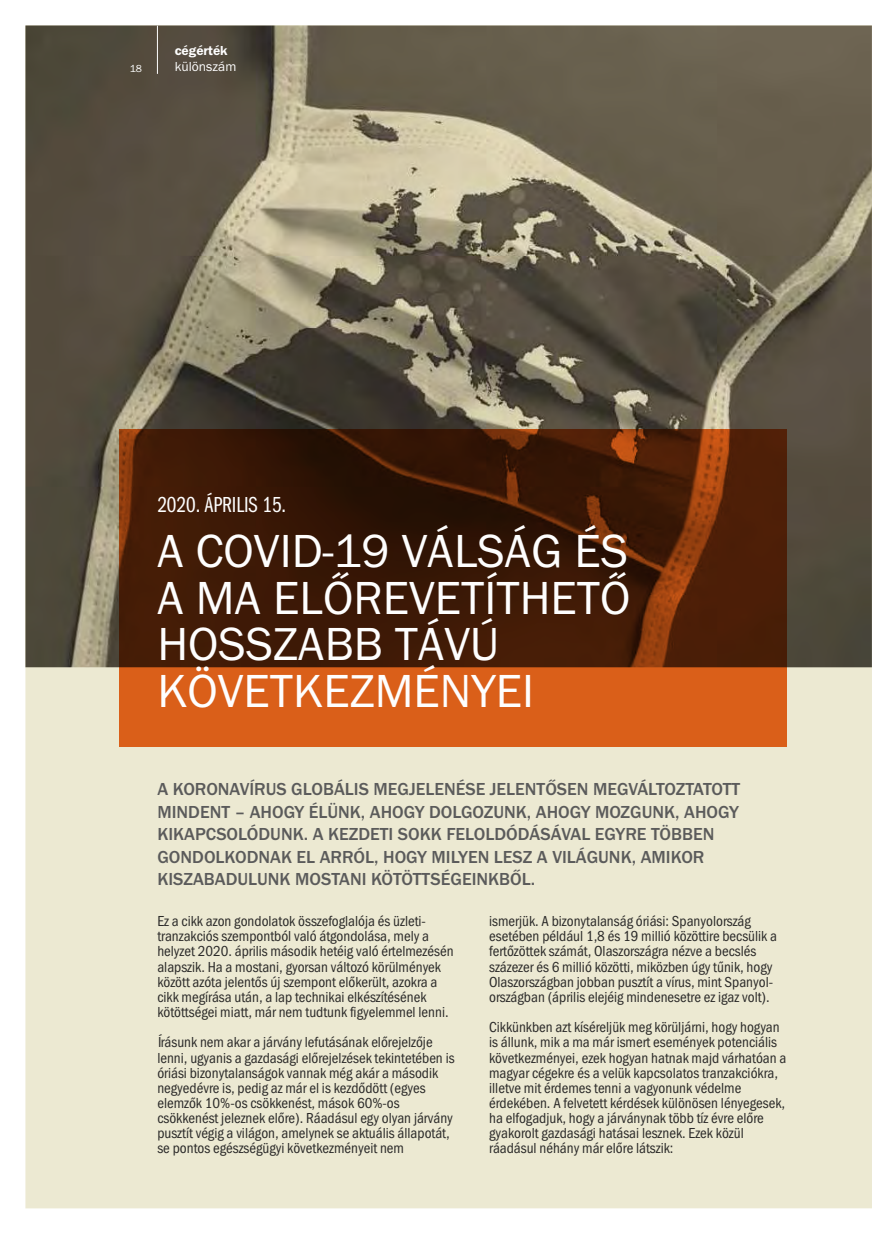
<style>
.page{position:relative;width:872px;height:1234px;background:#fff}
.page>*{position:absolute;margin:0;border:0;box-sizing:border-box;transform-origin:0 0}
.t1{font:48px/46.5px "Franklin Got Itc TEE Book";color:#fefefe}
.t2{font:22.5px "Franklin Got Itc TEE Book Compressed";color:#fefefe}
.t3{font:500 18px/22.5px "Franklin Got Itc TEE";color:#5b5b5b}
.t4{font:15px/15.1px "Franklin Got Itc TEE Book Condensed";color:#2b2a29}
.t5{font:13.5px "Franklin Got Itc TEE Book";color:#fefefe}
.t6{font:13.5px "Franklin Got Itc TEE Demi";color:#fefefe}
.t7{font:10.5px "Franklin Got Itc TEE Book";color:#fefefe}
</style>
<div class="page">
<div style="left:25px;top:25px;width:847px;height:1183px;background:#ece9d2"></div>
<img style="left:25px;top:25px;width:847px;height:642px">
<svg style="left:120px;top:430px;width:667px;height:316px;background:#682c0b"></svg>
<hr style="left:157px;top:26px;width:1px;height:48px;background:#fefefe">
<p class="t7" style="left:130px;top:65px;width:14px">18</p>
<p class="t6" style="left:175px;top:46px;width:54px">cégérték</p>
<p class="t5" style="left:175px;top:62px;width:63px">különszám</p>
<h2 class="t2" style="left:157px;top:497px;width:130px">2020. ÁPRILIS 15.</h2>
<h1 class="t1" style="left:157px;top:532px;width:472px">A COVID-19 VÁLSÁG ÉS</h1>
<h1 class="t1" style="left:157px;top:579px;width:474px">A MA ELŐREVETÍTHETŐ<br>HOSSZABB TÁVÚ<br>KÖVETKEZMÉNYEI</h1>
<p class="t3" style="left:157px;top:779px;width:584px">A KORONAVÍRUS GLOBÁLIS MEGJELENÉSE JELENTÕSEN MEGVÁLTOZTATOTT MINDENT – AHOGY ÉLÜNK, AHOGY DOLGOZUNK, AHOGY MOZGUNK, AHOGY KIKAPCSOLÓDUNK. A KEZDETI SOKK FELOLDÓDÁSÁVAL EGYRE TÖBBEN GONDOLKODNAK EL ARRÓL, HOGY MILYEN LESZ A VILÁGUNK, AMIKOR KISZABADULUNK MOSTANI KÖTÖTTSÉGEINKBÕL.</p>
<p class="t4" style="left:157px;top:914px;width:298px">Ez a cikk azon gondolatok összefoglalója és üzleti&shy;tranzakciós szempontból való átgondolása, mely a helyzet 2020. április második hetéig való értelmezésén alapszik. Ha a mostani, gyorsan változó körülmények között azóta jelentős új szempont előkerült, azokra a cikk megírása után, a lap technikai elkészítésének kötöttségei miatt, már nem tudtunk figyelemmel lenni.</p>
<p class="t4" style="left:489px;top:914px;width:289px">ismerjük. A bizonytalanság óriási: Spanyolország esetében például 1,8 és 19 millió közöttire becsülik a fertőzöttek számát, Olaszországra nézve a becslés százezer és 6 millió közötti, miközben úgy tűnik, hogy Olaszországban jobban pusztít a vírus, mint Spanyol&shy;országban (április elejéig mindenesetre ez igaz volt).</p>
<p class="t4" style="left:489px;top:1020px;width:299px">Cikkünkben azt kíséreljük meg körüljárni, hogy hogyan is állunk, mik a ma már ismert események potenciális következményei, ezek hogyan hatnak majd várhatóan a magyar cégekre és a velük kapcsolatos tranzakciókra, illetve mit érdemes tenni a vagyonunk védelme érdekében. A felvetett kérdések különösen lényegesek, ha elfogadjuk, hogy a járványnak több tíz évre előre gyakorolt gazdasági hatásai lesznek. Ezek közül ráadásul néhány már előre látszik:</p>
<p class="t4" style="left:157px;top:1036px;width:299px">Írásunk nem akar a járvány lefutásának előrejelzője lenni, ugyanis a gazdasági előrejelzések tekintetében is óriási bizonytalanságok vannak még akár a második negyedévre is, pedig az már el is kezdődött (egyes elemzők 10%-os csökkenést, mások 60%-os csökkenést jeleznek előre). Ráadásul egy olyan járvány pusztít végig a világon, amelynek se aktuális állapotát, se pontos egészségügyi következményeit nem</p>
</div>
